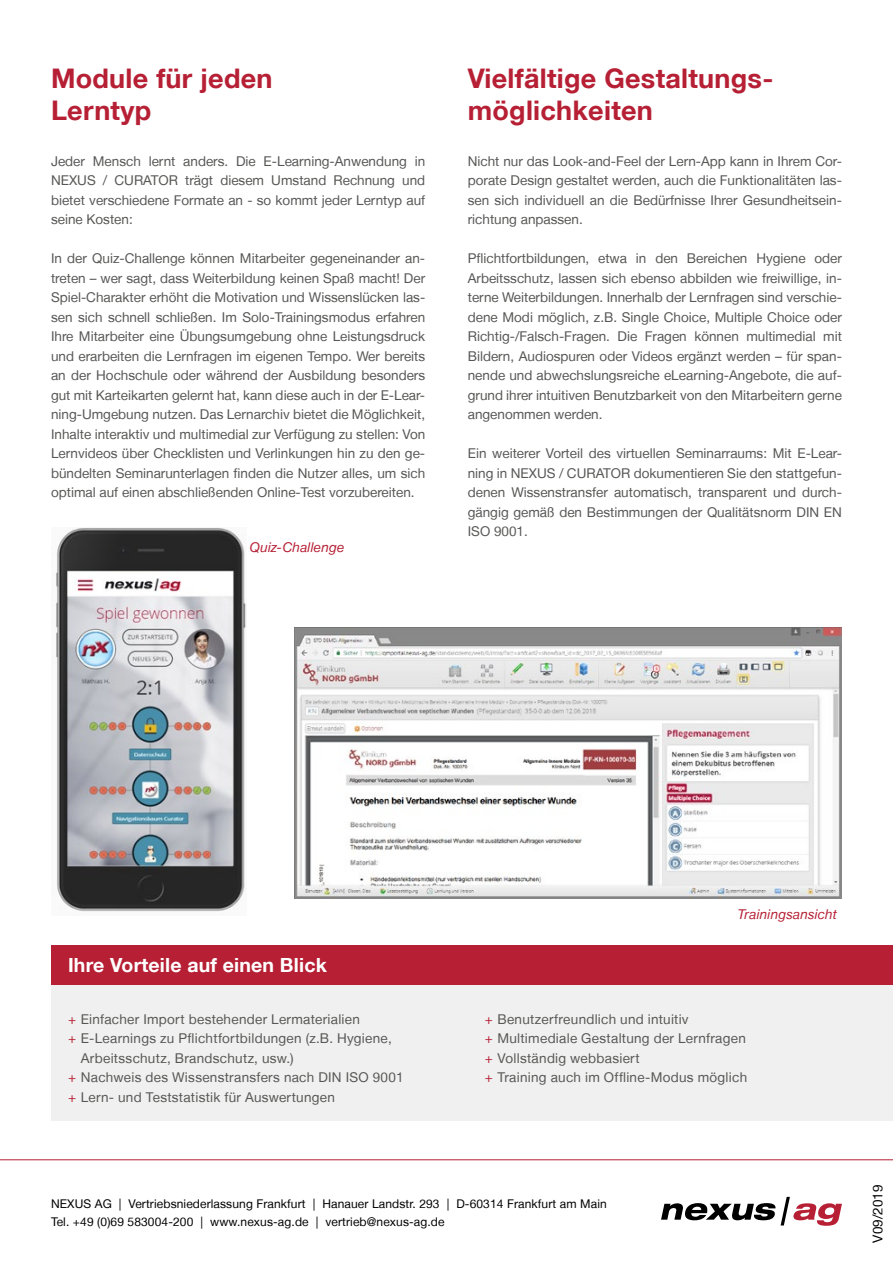
<style>
.page{position:relative;width:893px;height:1263px;background:#fff}
.page>*{position:absolute;margin:0;border:0;box-sizing:border-box;transform-origin:0 0}
.t1{font:700 27px/32.4px "Helvetica Neue LT";letter-spacing:.01em;color:#b61f34}
.t2{font:700 19.5px "Helvetica Neue LT";letter-spacing:.01em;color:#fff}
.t3{font:13.5px/19.5px "Helvetica Neue LT";letter-spacing:.015em;color:#575756;text-align:justify}
.t4{font:italic 13.5px "Helvetica Neue LT";letter-spacing:.015em;color:#b61f34}
.t5{font:13.5px "Helvetica Neue LT";color:#000}
.t6{font:12px/18px "Helvetica Neue LT";letter-spacing:.01em;color:#000}
.s1{color:#b61f34}
</style>
<div class="page">
<div style="left:51px;top:985px;width:842px;height:136px;background:#f0f0f0"></div>
<hr style="left:0;top:1159px;width:893px;height:1px;background:#b61f34">
<svg style="left:661px;top:1197px;width:181px;height:29px"></svg>
<div style="left:51px;top:946px;width:842px;height:39px;background:#b61f34"></div>
<img style="left:55px;top:527px;width:191px;height:385px">
<img style="left:295px;top:627px;width:547px;height:272px">
<h1 class="t1" style="left:51px;top:61px;width:223px">Module für jeden<br>Lerntyp</h1>
<p class="t3" style="left:51px;top:151px;width:376px">Jeder Mensch lernt anders. Die E-Learning-Anwendung in NEXUS / CURATOR trägt diesem Umstand Rechnung und bietet verschiedene Formate an - so kommt jeder Lerntyp auf seine Kosten:</p>
<p class="t3" style="left:51px;top:248px;width:376px">In der Quiz-Challenge können Mitarbeiter gegeneinander an&shy;treten – wer sagt, dass Weiterbildung keinen Spaß macht! Der Spiel-Charakter erhöht die Motivation und Wissenslücken las&shy;sen sich schnell schließen. Im Solo-Trainingsmodus erfahren Ihre Mitarbeiter eine Übungsumgebung ohne Leistungsdruck und erarbeiten die Lernfragen im eigenen Tempo. Wer bereits an der Hochschule oder während der Ausbildung besonders gut mit Karteikarten gelernt hat, kann diese auch in der E-Lear&shy;ning-Umgebung nutzen. Das Lernarchiv bietet die Möglichkeit, Inhalte interaktiv und multimedial zur Verfügung zu stellen: Von Lernvideos über Checklisten und Verlinkungen hin zu den ge&shy;bündelten Seminarunterlagen finden die Nutzer alles, um sich optimal auf einen abschließenden Online-Test vorzubereiten.</p>
<p class="t4" style="left:250px;top:539px;width:96px">Quiz-Challenge</p>
<h1 class="t1" style="left:468px;top:61px;width:307px">Vielfältige Gestaltungs&shy;möglichkeiten</h1>
<p class="t3" style="left:468px;top:151px;width:376px">Nicht nur das Look-and-Feel der Lern-App kann in Ihrem Cor&shy;porate Design gestaltet werden, auch die Funktionalitäten las&shy;sen sich individuell an die Bedürfnisse Ihrer Gesundheitsein&shy;richtung anpassen.</p>
<p class="t3" style="left:468px;top:248px;width:376px">Pflichtfortbildungen, etwa in den Bereichen Hygiene oder Arbeitsschutz, lassen sich ebenso abbilden wie freiwillige, in&shy;terne Weiterbildungen. Innerhalb der Lernfragen sind verschie&shy;dene Modi möglich, z.B. Single Choice, Multiple Choice oder Richtig-/Falsch-Fragen. Die Fragen können multimedial mit Bildern, Audiospuren oder Videos ergänzt werden – für span&shy;nende und abwechslungsreiche eLearning-Angebote, die auf&shy;grund ihrer intuitiven Benutzbarkeit von den Mitarbeitern gerne angenommen werden.</p>
<p class="t3" style="left:468px;top:443px;width:376px">Ein weiterer Vorteil des virtuellen Seminarraums: Mit E-Lear&shy;ning in NEXUS / CURATOR dokumentieren Sie den stattgefun&shy;denen Wissenstransfer automatisch, transparent und durch&shy;gängig gemäß den Bestimmungen der Qualitätsnorm DIN EN ISO 9001.</p>
<h2 class="t2" style="left:68px;top:953px;width:260px">Ihre Vorteile auf einen Blick</h2>
<p class="t3" style="left:68px;top:1009px;width:293px"><span class="s1">+</span> Einfacher Import bestehender Lermaterialien</p>
<p class="t3" style="left:68px;top:1028px;width:325px"><span class="s1">+</span> E-Learnings zu Pflichtfortbildungen (z.B. Hygiene,</p>
<p class="t3" style="left:81px;top:1048px;width:214px">Arbeitsschutz, Brandschutz, usw.)</p>
<p class="t3" style="left:68px;top:1067px;width:337px"><span class="s1">+</span> Nachweis des Wissenstransfers nach DIN ISO 9001</p>
<p class="t3" style="left:68px;top:1087px;width:268px"><span class="s1">+</span> Lern- und Teststatistik für Auswertungen</p>
<p class="t4" style="left:738px;top:905px;width:101px">Trainingsansicht</p>
<p class="t3" style="left:485px;top:1009px;width:264px;text-align:left"><span class="s1">+</span> Benutzerfreundlich und intuitiv<br><span class="s1">+</span> Multimediale Gestaltung der Lernfragen <span class="s1">+</span> Vollständig webbasiert<br><span class="s1">+</span> Training auch im Offline-Modus möglich</p>
<p class="t6" style="left:51px;top:1194px;width:557px">NEXUS AG | Vertriebsniederlassung Frankfurt | Hanauer Landstr. 293 | D-60314 Frankfurt am Main<br>Tel. +49 (0)69 583004-200 | www.nexus-ag.de | vertrieb@nexus-ag.de</p>
<p class="t5" style="left:869px;top:1242px;width:59px;rotate:-90deg">V09/2019</p>
</div>
